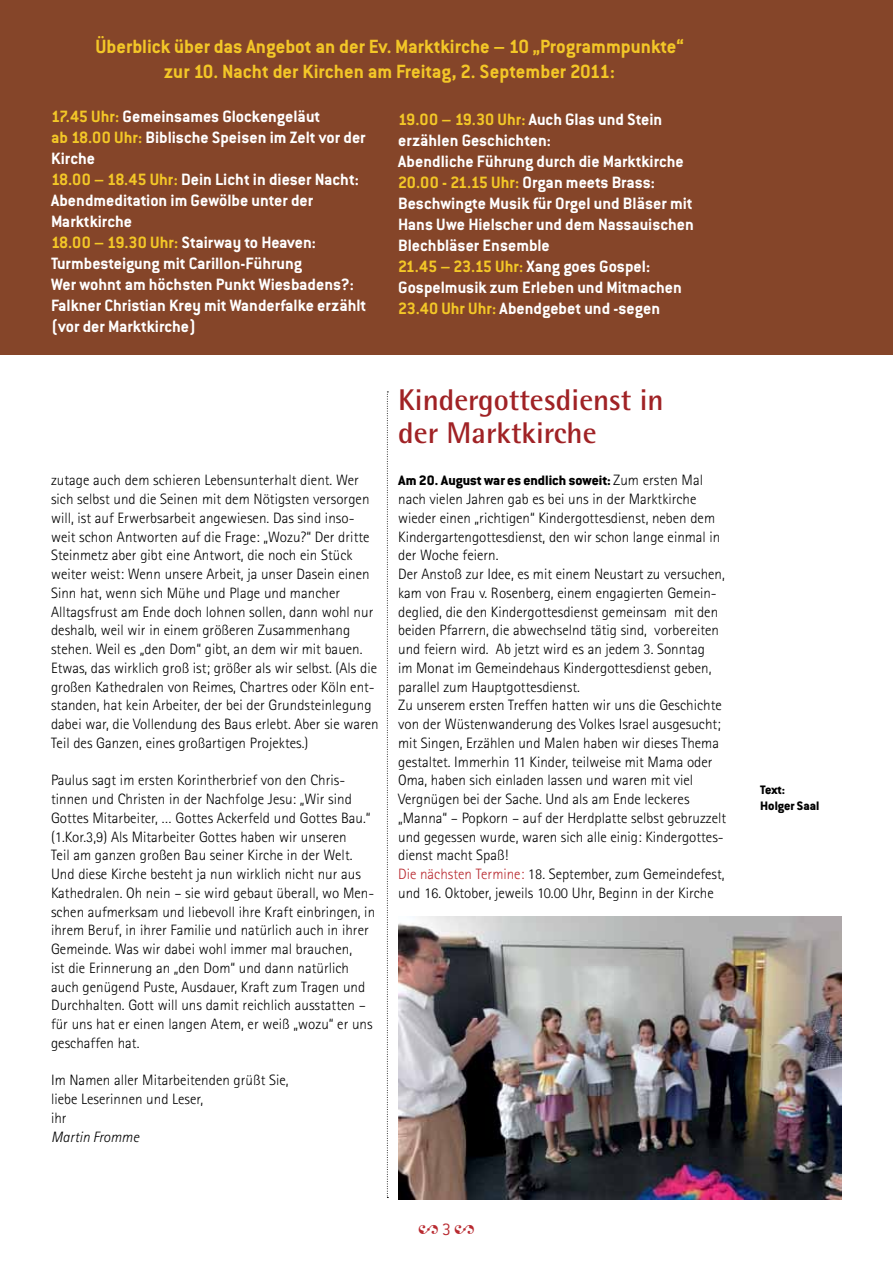
<style>
.page{position:relative;width:893px;height:1263px;background:#fff}
.page>*{position:absolute;margin:0;border:0;box-sizing:border-box;transform-origin:0 0}
.t1{font:700 30px/33px "Rotis Semi Sans";color:#a02225}
.t2{font:700 21px/25.5px "Conduit ITC Std";color:#f3c727;text-align:center}
.t3{font:700 18px/21px "Conduit ITC Std";color:#fff}
.t4{font:18px "Adobe Garamond Pro";color:#b8292f}
.t5{font:300 15px/18.8px "Rotis Sans Serif";color:#000}
.t6{font:800 15px "Conduit ITC Std";color:#000}
.t7{font:italic 300 15px "Rotis Sans Serif";color:#000}
.t8{font:800 13.5px/16.5px "Conduit ITC Std";color:#000}
.s1{color:#f3c727}
.s2{font-family:"Rotis Sans Serif";font-weight:300}
.s3{color:#b8292f}
.s4{font-family:"Conduit ITC Std";font-weight:300}
</style>
<div class="page">
<div style="left:0;top:0;width:893px;height:354px;background:#854529"></div>
<svg style="left:387px;top:392px;width:1px;height:806px"></svg>
<img style="left:398px;top:917px;width:444px;height:282px">
<h2 class="t2" style="left:96px;top:33px;width:590px">Überblick über das Angebot an der Ev. Marktkirche – 10 „Programmpunkte“ zur 10. Nacht der Kirchen am Freitag, 2. September 2011:</h2>
<p class="t3" style="left:51px;top:105px;width:317px"><span class="s1">17.45 Uhr:</span> Gemeinsames Glockengeläut<br><span class="s1">ab 18.00 Uhr:</span> Biblische Speisen im Zelt vor der Kirche<br><span class="s1">18.00 – 18.45 Uhr:</span> Dein Licht in dieser Nacht:<br>Abendmeditation im Gewölbe unter der Marktkirche<br><span class="s1">18.00 – 19.30 Uhr:</span> Stairway to Heaven:<br>Turmbesteigung mit Carillon-Führung<br>Wer wohnt am höchsten Punkt Wiesbadens?:<br>Falkner Christian Krey mit Wanderfalke erzählt (vor der Marktkirche)</p>
<p class="t3" style="left:398px;top:109px;width:297px"><span class="s1">19.00 – 19.30 Uhr:</span> Auch Glas und Stein erzählen Geschichten:<br>Abendliche Führung durch die Marktkirche <span class="s1">20.00 - 21.15 Uhr:</span> Organ meets Brass:<br>Beschwingte Musik für Orgel und Bläser mit Hans Uwe Hielscher und dem Nassauischen Blechbläser Ensemble<br><span class="s1">21.45 – 23.15 Uhr:</span> Xang goes Gospel:<br>Gospelmusik zum Erleben und Mitmachen <span class="s1">23.40 Uhr Uhr:</span> Abendgebet und -segen</p>
<p class="t5" style="left:51px;top:471px;width:329px">zutage auch dem schieren Lebensunterhalt dient. Wer sich selbst und die Seinen mit dem Nötigsten versorgen will, ist auf Erwerbsarbeit angewiesen. Das sind inso&shy;weit schon Antworten auf die Frage: „Wozu?“ Der dritte Steinmetz aber gibt eine Antwort, die noch ein Stück weiter weist: Wenn unsere Arbeit, ja unser Dasein einen Sinn hat, wenn sich Mühe und Plage und mancher Alltagsfrust am Ende doch lohnen sollen, dann wohl nur deshalb, weil wir in einem größeren Zusammenhang stehen. Weil es „den Dom“ gibt, an dem wir mit bauen.<br>Etwas, das wirklich groß ist; größer als wir selbst. (Als die großen Kathedralen von Reimes, Chartres oder Köln ent&shy;standen, hat kein Arbeiter, der bei der Grundsteinlegung dabei war, die Vollendung des Baus erlebt. Aber sie waren Teil des Ganzen, eines großartigen Projektes.)</p>
<p class="t5" style="left:51px;top:771px;width:326px">Paulus sagt im ersten Korintherbrief von den Chris&shy;tinnen und Christen in der Nachfolge Jesu: „Wir sind Gottes Mitarbeiter, … Gottes Ackerfeld und Gottes Bau.“ (1.Kor.3,9) Als Mitarbeiter Gottes haben wir unseren<br>Teil am ganzen großen Bau seiner Kirche in der Welt.<br>Und diese Kirche besteht ja nun wirklich nicht nur aus Kathedralen. Oh nein – sie wird gebaut überall, wo Men&shy;schen aufmerksam und liebevoll ihre Kraft einbringen, in ihrem Beruf, in ihrer Familie und natürlich auch in ihrer Gemeinde. Was wir dabei wohl immer mal brauchen,<br>ist die Erinnerung an „den Dom“ und dann natürlich auch genügend Puste, Ausdauer, Kraft zum Tragen und Durchhalten. Gott will uns damit reichlich ausstatten – für uns hat er einen langen Atem, er weiß „wozu“ er uns geschaffen hat.</p>
<p class="t5" style="left:51px;top:1071px;width:239px">Im Namen aller Mitarbeitenden grüßt Sie, liebe Leserinnen und Leser,<br>ihr</p>
<p class="t7" style="left:51px;top:1128px;width:90px">Martin Fromme</p>
<h1 class="t1" style="left:398px;top:383px;width:267px">Kindergottesdienst in der Marktkirche</h1>
<p class="t6" style="left:398px;top:471px;width:306px">Am 20. August war es endlich soweit: <span class="s2">Zum ersten Mal</span></p>
<p class="t5" style="left:398px;top:490px;width:330px">nach vielen Jahren gab es bei uns in der Marktkirche wieder einen „richtigen“ Kindergottesdienst, neben dem Kindergartengottesdienst, den wir schon lange einmal in der Woche feiern.<br>Der Anstoß zur Idee, es mit einem Neustart zu versuchen, kam von Frau v. Rosenberg, einem engagierten Gemein&shy;deglied, die den Kindergottesdienst gemeinsam mit den beiden Pfarrern, die abwechselnd tätig sind, vorbereiten und feiern wird. Ab jetzt wird es an jedem 3. Sonntag<br>im Monat im Gemeindehaus Kindergottesdienst geben, parallel zum Hauptgottesdienst.<br>Zu unserem ersten Treffen hatten wir uns die Geschichte von der Wüstenwanderung des Volkes Israel ausgesucht; mit Singen, Erzählen und Malen haben wir dieses Thema gestaltet. Immerhin 11 Kinder, teilweise mit Mama oder Oma, haben sich einladen lassen und waren mit viel Vergnügen bei der Sache. Und als am Ende leckeres „Manna“ – Popkorn – auf der Herdplatte selbst gebruzzelt und gegessen wurde, waren sich alle einig: Kindergottes&shy;dienst macht Spaß!<br><span class="s3">Die nächsten Termine:</span> 18. September, zum Gemeindefest, und 16. Oktober, jeweils 10.00 Uhr, Beginn in der Kirche</p>
<p class="t4" style="left:418px;top:1219px;width:58px">2 <span class="s4">3</span> 2</p>
<p class="t8" style="left:760px;top:781px;width:61px">Text:<br>Holger Saal</p>
</div>
